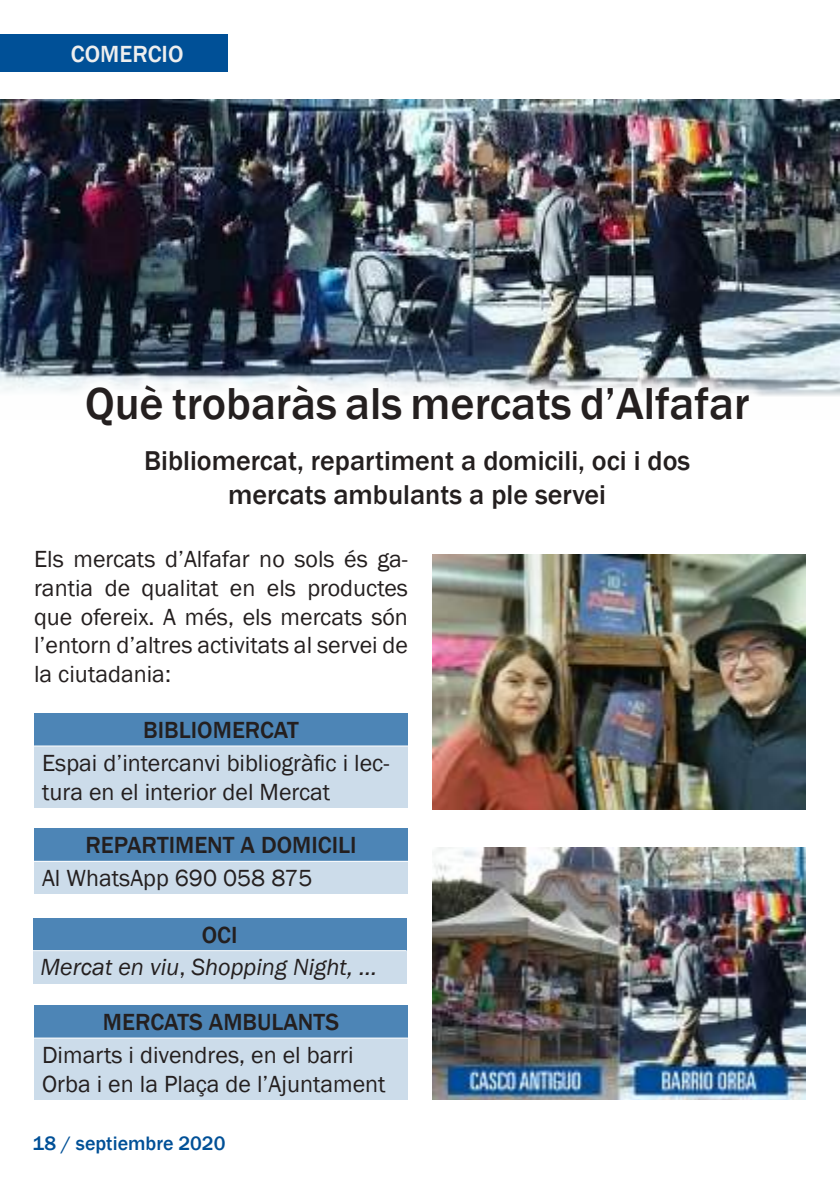
<style>
.page{position:relative;width:840px;height:1191px;background:#fff}
.page>*{position:absolute;margin:0;border:0;box-sizing:border-box;transform-origin:0 0}
.t1{font:500 46px "Franklin Gothic";color:#241f1f}
.t2{font:500 28px/33.6px "Franklin Gothic";color:#241f1f;text-align:center}
.t3{font:24px/28.8px "Franklin Gothic";color:#241f1f}
.t4{font:500 24px "Franklin Gothic";color:#241f1f}
.t5{font:italic 24px/32.8px "Franklin Gothic";color:#241f1f}
.t6{font:500 24px "Franklin Gothic";color:#eee}
.t7{font:500 20px "Franklin Gothic";color:#005097}
.s1{font-weight:500;font-style:normal}
.s2{font-style:normal}
</style>
<div class="page">
<div style="left:0;top:35px;width:228px;height:37px;background:#005097"></div>
<img style="left:0;top:99px;width:839px;height:297px">
<div style="left:73px;top:372px;width:689px;height:67px;background:#fff;opacity:.75"></div>
<img style="left:432px;top:554px;width:373px;height:256px">
<img style="left:432px;top:848px;width:373px;height:251px">
<div style="left:34px;top:713px;width:374px;height:33px;background:#4d85b6"></div>
<div style="left:34px;top:746px;width:374px;height:61px;background:#ccdcea"></div>
<hr style="left:34px;top:745px;width:374px;height:1px;background:#fff">
<div style="left:34px;top:828px;width:374px;height:33px;background:#4d85b6"></div>
<div style="left:34px;top:861px;width:374px;height:33px;background:#ccdcea"></div>
<hr style="left:34px;top:860px;width:374px;height:1px;background:#fff">
<div style="left:33px;top:917px;width:373px;height:33px;background:#4d85b6"></div>
<div style="left:33px;top:950px;width:373px;height:33px;background:#ccdcea"></div>
<hr style="left:33px;top:950px;width:373px;height:1px;background:#fff">
<div style="left:34px;top:1005px;width:374px;height:33px;background:#4d85b6"></div>
<div style="left:34px;top:1038px;width:374px;height:61px;background:#ccdcea"></div>
<hr style="left:34px;top:1037px;width:374px;height:1px;background:#fff">
<p class="t6" style="left:71px;top:39px;width:114px">COMERCIO</p>
<h1 class="t1" style="left:85px;top:375px;width:665px">Què trobaràs als mercats d’Alfafar</h1>
<p class="t2" style="left:144px;top:444px;width:547px">Bibliomercat, repartiment a domicili, oci i dos mercats ambulants a ple servei</p>
<p class="t3" style="left:34px;top:545px;width:375px;text-align:justify">Els mercats d’Alfafar no sols és ga&shy;rantia de qualitat en els productes que ofereix. A més, els mercats són l’entorn d’altres activitats al servei de la ciutadania:</p>
<p class="t4" style="left:143px;top:715px;width:157px">BIBLIOMERCAT</p>
<p class="t3" style="left:42px;top:749px;width:349px">Espai d’intercanvi bibliogràfic i lec&shy;tura en el interior del Mercat</p>
<p class="t4" style="left:85px;top:830px;width:272px">REPARTIMENT A DOMICILI</p>
<p class="t3" style="left:42px;top:864px;width:272px">Al WhatsApp 690 058 875</p>
<p class="t5" style="left:41px;top:918px;width:338px;text-indent:161px"><span class="s1">OCI<br></span>Mercat en viu<span class="s2">,</span> Shopping Night, ...</p>
<p class="t4" style="left:103px;top:1007px;width:237px">MERCATS AMBULANTS</p>
<p class="t3" style="left:42px;top:1041px;width:345px">Dimarts i divendres, en el barri<br>Orba i en la Plaça de l’Ajuntament</p>
<p class="t7" style="left:33px;top:1130px;width:194px">18 / septiembre 2020</p>
</div>
